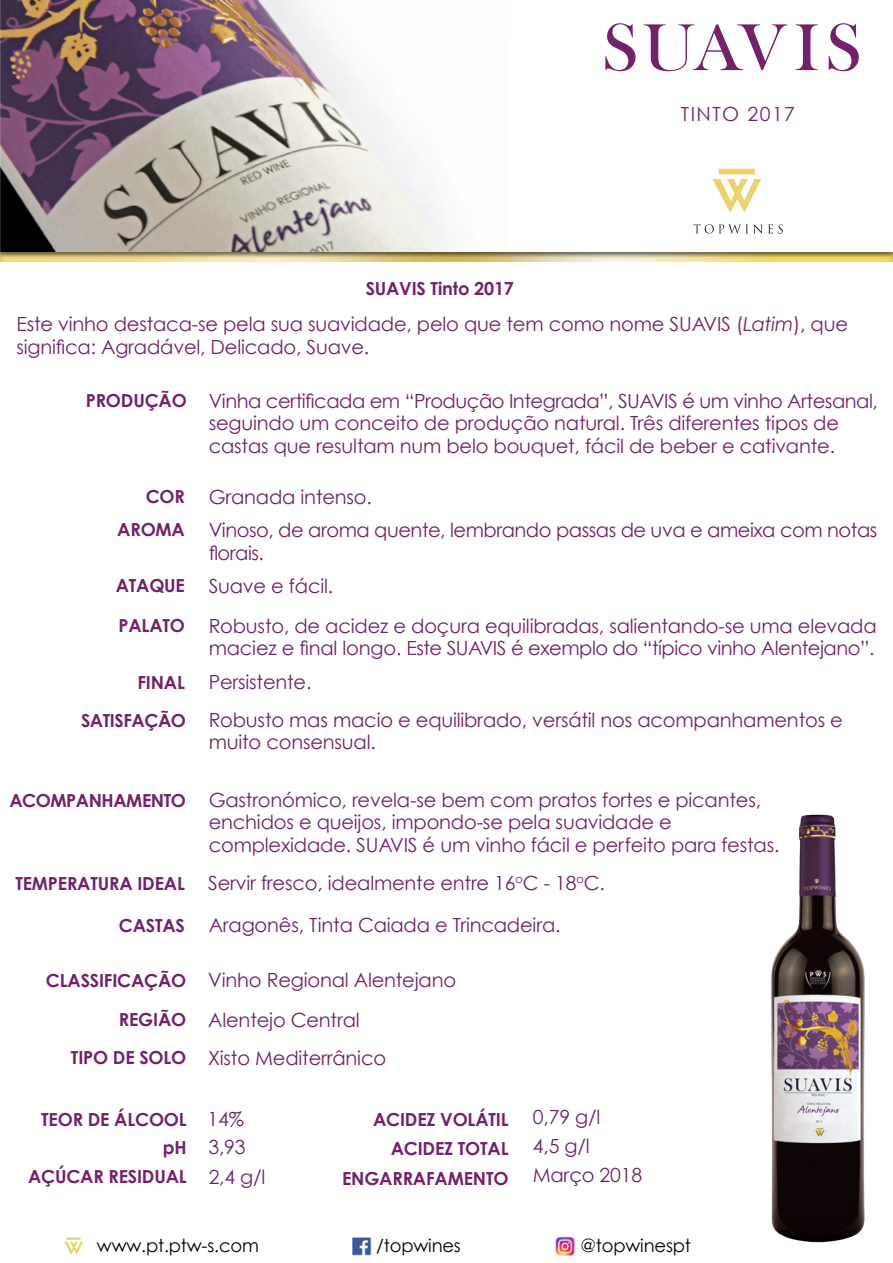
<style>
.page{position:relative;width:893px;height:1263px;background:#fff}
.page>*{position:absolute;margin:0;border:0;box-sizing:border-box;transform-origin:0 0}
.t1{font:19.5px/22.5px "Century Gothic";letter-spacing:-.01em;color:#732168}
.t2{font:19.5px "Century Gothic";letter-spacing:.075em;color:#732168}
.t3{font:700 18px "Century Gothic";letter-spacing:-.01em;color:#732168}
.t4{font:18px "Century Gothic";letter-spacing:-.01em;color:#040503}
.s1{font-style:italic}
</style>
<div class="page">
<img style="left:0;top:0;width:451px;height:252px">
<img style="left:0;top:252px;width:893px;height:10px">
<img style="left:771px;top:814px;width:94px;height:429px">
<svg style="left:712px;top:169px;width:49px;height:43px"></svg>
<svg style="left:693px;top:224px;width:90px;height:10px"></svg>
<svg style="left:605px;top:23px;width:30px;height:48px"></svg>
<svg style="left:644px;top:24px;width:143px;height:47px"></svg>
<svg style="left:796px;top:24px;width:22px;height:46px"></svg>
<svg style="left:829px;top:23px;width:30px;height:48px"></svg>
<img style="left:352px;top:1237px;width:20px;height:19px">
<img style="left:553px;top:1236px;width:22px;height:21px">
<svg style="left:64px;top:1237px;width:19px;height:17px"></svg>
<p class="t3" style="left:366px;top:277px;width:150px">SUAVIS Tinto 2017</p>
<p class="t2" style="left:681px;top:102px;width:116px">TINTO 2017</p>
<p class="t1" style="left:16px;top:313px;width:833px">Este vinho destaca-se pela sua suavidade, pelo que tem como nome SUAVIS (<span class="s1">Latim</span>), que significa: Agradável, Delicado, Suave.</p>
<p class="t3" style="left:86px;top:389px;width:102px">PRODUÇÃO</p>
<p class="t1" style="left:209px;top:389px;width:671px">Vinha certificada em “Produção Integrada”, SUAVIS é um vinho Artesanal, seguindo um conceito de produção natural. Três diferentes tipos de</p>
<p class="t1" style="left:209px;top:434px;width:628px">castas que resultam num belo bouquet, fácil de beber e cativante.</p>
<p class="t3" style="left:146px;top:485px;width:41px">COR</p>
<p class="t3" style="left:117px;top:518px;width:69px">AROMA</p>
<p class="t1" style="left:209px;top:486px;width:165px">Granada intenso.</p>
<p class="t1" style="left:209px;top:519px;width:670px">Vinoso, de aroma quente, lembrando passas de uva e ameixa com notas florais.</p>
<p class="t3" style="left:116px;top:574px;width:71px">ATAQUE</p>
<p class="t3" style="left:119px;top:614px;width:68px">PALATO</p>
<p class="t3" style="left:137px;top:671px;width:49px">FINAL</p>
<p class="t1" style="left:209px;top:575px;width:126px">Suave e fácil.</p>
<p class="t1" style="left:209px;top:614px;width:670px">Robusto, de acidez e doçura equilibradas, salientando-se uma elevada</p>
<p class="t1" style="left:209px;top:637px;width:667px">maciez e final longo. Este SUAVIS é exemplo do “típico vinho Alentejano”.</p>
<p class="t1" style="left:209px;top:670px;width:104px">Persistente.</p>
<p class="t3" style="left:81px;top:709px;width:107px">SATISFAÇÃO</p>
<p class="t1" style="left:209px;top:708px;width:636px">Robusto mas macio e equilibrado, versátil nos acompanhamentos e</p>
<p class="t1" style="left:209px;top:731px;width:169px">muito consensual.</p>
<p class="t3" style="left:9px;top:789px;width:178px">ACOMPANHAMENTO</p>
<p class="t1" style="left:209px;top:788px;width:554px">Gastronómico, revela-se bem com pratos fortes e picantes,</p>
<p class="t1" style="left:209px;top:811px;width:465px">enchidos e queijos, impondo-se pela suavidade e</p>
<p class="t1" style="left:209px;top:833px;width:572px">complexidade. SUAVIS é um vinho fácil e perfeito para festas.</p>
<p class="t3" style="left:15px;top:872px;width:171px">TEMPERATURA IDEAL</p>
<p class="t1" style="left:208px;top:871px;width:398px">Servir fresco, idealmente entre 16<sup>o</sup>C - 18<sup>o</sup>C.</p>
<p class="t3" style="left:119px;top:914px;width:68px">CASTAS</p>
<p class="t1" style="left:209px;top:913px;width:353px">Aragonês, Tinta Caiada e Trincadeira.</p>
<p class="t3" style="left:46px;top:969px;width:142px">CLASSIFICAÇÃO</p>
<p class="t3" style="left:119px;top:1008px;width:69px">REGIÃO</p>
<p class="t3" style="left:71px;top:1046px;width:117px">TIPO DE SOLO</p>
<p class="t1" style="left:208px;top:969px;width:249px">Vinho Regional Alentejano</p>
<p class="t1" style="left:208px;top:1009px;width:153px">Alentejo Central</p>
<p class="t1" style="left:208px;top:1047px;width:179px">Xisto Mediterrânico</p>
<p class="t3" style="left:41px;top:1108px;width:147px">TEOR DE ÁLCOOL</p>
<p class="t3" style="left:373px;top:1108px;width:137px">ACIDEZ VOLÁTIL</p>
<p class="t3" style="left:163px;top:1136px;width:25px">pH</p>
<p class="t3" style="left:391px;top:1137px;width:119px">ACIDEZ TOTAL</p>
<p class="t3" style="left:28px;top:1165px;width:160px">AÇÚCAR RESIDUAL</p>
<p class="t3" style="left:342px;top:1167px;width:168px">ENGARRAFAMENTO</p>
<p class="t1" style="left:207px;top:1108px;width:38px">14%</p>
<p class="t1" style="left:533px;top:1106px;width:69px">0,79 g/l</p>
<p class="t1" style="left:208px;top:1136px;width:39px">3,93</p>
<p class="t1" style="left:533px;top:1135px;width:58px">4,5 g/l</p>
<p class="t1" style="left:209px;top:1166px;width:58px">2,4 g/l</p>
<p class="t1" style="left:533px;top:1163px;width:111px">Março 2018</p>
<p class="t4" style="left:97px;top:1235px;width:164px">www.pt.ptw-s.com</p>
<p class="t4" style="left:376px;top:1235px;width:86px">/topwines</p>
<p class="t4" style="left:580px;top:1235px;width:112px">@topwinespt</p>
</div>
